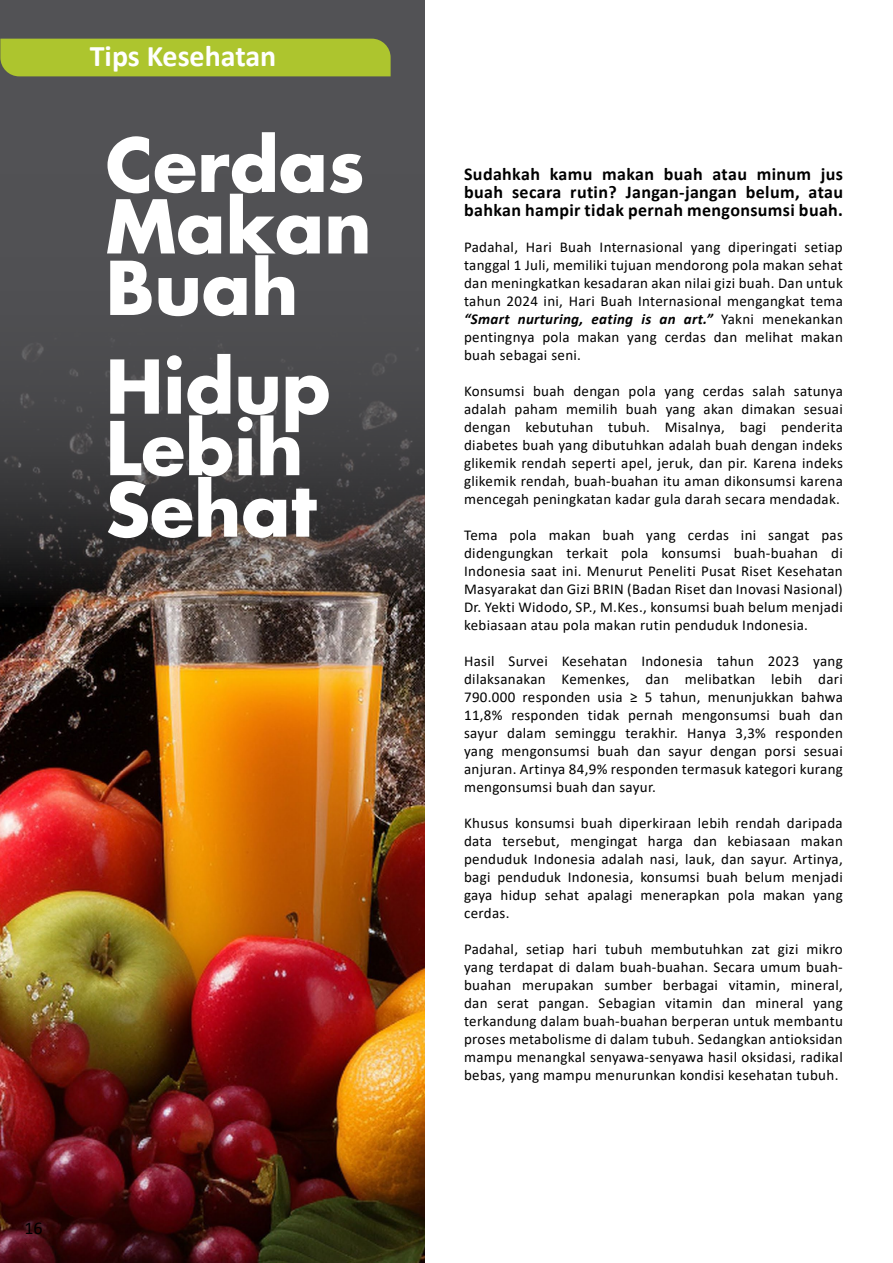
<style>
.page{position:relative;width:893px;height:1263px;background:#fff}
.page>*{position:absolute;margin:0;border:0;box-sizing:border-box;transform-origin:0 0}
.t1{font:700 72px/61.5px "Futura";color:#fff;text-align:justify}
.t2{font:700 30px "Calibri";color:#fff}
.t3{font:700 18px/18px "Calibri";letter-spacing:.02em;color:#000;text-align:justify}
.t4{font:18px "Calibri";color:#000}
.t5{font:15px/18px "Calibri";letter-spacing:.02em;color:#000;text-align:justify}
.s1{font-weight:700;font-style:italic}
</style>
<div class="page">
<img style="left:0;top:607px;width:425px;height:656px">
<svg style="left:0;top:0;width:425px;height:607px;fill:#505052"></svg>
<div style="left:0;top:39px;width:391px;height:37px;background:#adc52e"></div>
<h2 class="t2" style="left:90px;top:35px;width:188px">Tips Kesehatan</h2>
<h1 class="t1" style="left:106px;top:132px;width:268px">Cerdas Makan Buah</h1>
<h1 class="t1" style="left:106px;top:354px;width:227px;text-align:left">Hidup<br>Lebih<br>Sehat</h1>
<p class="t4" style="left:24px;top:1215px;width:20px">16</p>
<p class="t3" style="left:464px;top:164px;width:380px">Sudahkah kamu makan buah atau minum jus buah secara rutin? Jangan-jangan belum, atau bahkan hampir tidak pernah mengonsumsi buah.</p>
<p class="t5" style="left:464px;top:237px;width:380px">Padahal, Hari Buah Internasional yang diperingati setiap tanggal 1 Juli, memiliki tujuan mendorong pola makan sehat dan meningkatkan kesadaran akan nilai gizi buah. Dan untuk tahun 2024 ini, Hari Buah Internasional mengangkat tema <span class="s1">“Smart nurturing, eating is an art.”</span> Yakni menekankan pentingnya pola makan yang cerdas dan melihat makan buah sebagai seni.</p>
<p class="t5" style="left:464px;top:381px;width:380px">Konsumsi buah dengan pola yang cerdas salah satunya adalah paham memilih buah yang akan dimakan sesuai dengan kebutuhan tubuh. Misalnya, bagi penderita diabetes buah yang dibutuhkan adalah buah dengan indeks glikemik rendah seperti apel, jeruk, dan pir. Karena indeks glikemik rendah, buah-buahan itu aman dikonsumsi karena mencegah peningkatan kadar gula darah secara mendadak.</p>
<p class="t5" style="left:464px;top:525px;width:380px">Tema pola makan buah yang cerdas ini sangat pas didengungkan terkait pola konsumsi buah-buahan di Indonesia saat ini. Menurut Peneliti Pusat Riset Kesehatan Masyarakat dan Gizi BRIN (Badan Riset dan Inovasi Nasional)<br>Dr. Yekti Widodo, SP., M.Kes., konsumsi buah belum menjadi kebiasaan atau pola makan rutin penduduk Indonesia.</p>
<p class="t5" style="left:464px;top:651px;width:380px">Hasil Survei Kesehatan Indonesia tahun 2023 yang dilaksanakan Kemenkes, dan melibatkan lebih dari 790.000 responden usia ≥ 5 tahun, menunjukkan bahwa 11,8% responden tidak pernah mengonsumsi buah dan sayur dalam seminggu terakhir. Hanya 3,3% responden yang mengonsumsi buah dan sayur dengan porsi sesuai anjuran. Artinya 84,9% responden termasuk kategori kurang mengonsumsi buah dan sayur.</p>
<p class="t5" style="left:464px;top:813px;width:380px">Khusus konsumsi buah diperkiraan lebih rendah daripada data tersebut, mengingat harga dan kebiasaan makan penduduk Indonesia adalah nasi, lauk, dan sayur. Artinya, bagi penduduk Indonesia, konsumsi buah belum menjadi gaya hidup sehat apalagi menerapkan pola makan yang cerdas.</p>
<p class="t5" style="left:464px;top:939px;width:380px">Padahal, setiap hari tubuh membutuhkan zat gizi mikro yang terdapat di dalam buah-buahan. Secara umum buah&shy;buahan merupakan sumber berbagai vitamin, mineral, dan serat pangan. Sebagian vitamin dan mineral yang terkandung dalam buah-buahan berperan untuk membantu proses metabolisme di dalam tubuh. Sedangkan antioksidan mampu menangkal senyawa-senyawa hasil oksidasi, radikal bebas, yang mampu menurunkan kondisi kesehatan tubuh.</p>
</div>
